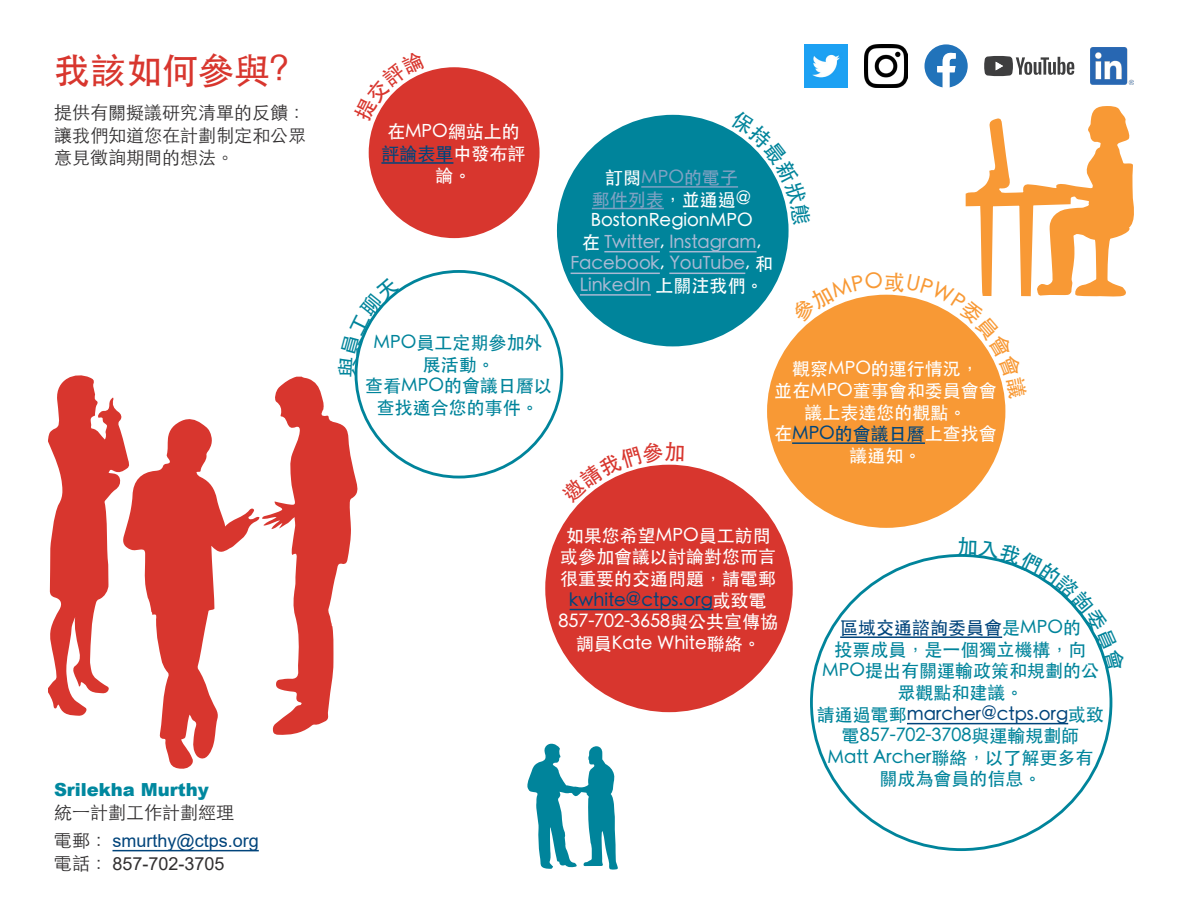
<style>
.page{position:relative;width:1188px;height:918px;background:#fff}
.page>*{position:absolute;margin:0;border:0;box-sizing:border-box;transform-origin:0 0}
.Heading_1{font:500 36px "ST Heiti TC";color:#d8362e}
.Paragraph_Style_3{font:500 18px/21.6px "ST Heiti TC";color:#00849b;text-align:center}
.Paragraph_Style_3-2{font:500 18px/21.6px "ST Heiti TC";color:#fff;text-align:center}
.Paragraph_Style_3-3{font:500 18px/21.6px "ST Heiti TC";color:#a9b9d4;text-align:center}
.t1{font:300 18px/22.5px "ST Heiti TC";color:#312f30;text-align:justify}
.t2{font:18px/22.5px "Arial";color:#00447b}
.t3{font:900 18px/22.6px "Arial";color:#00889f}
.Paragraph_Style_2{font:500 18px/21.6px "ST Heiti TC";color:#fff;text-align:center}
.s1{font-family:"ST Heiti TC";font-weight:300;color:#312f30}
.s2{color:#312f30}
.s3{color:#00447b}
.s4{color:#fff}
.s5{color:#7ea2c3}
</style>
<div class="page">
<svg style="left:48px;top:375px;width:74px;height:341px"></svg>
<svg style="left:122px;top:419px;width:137px;height:350px"></svg>
<div style="left:366px;top:64px;width:176px;height:177px;background:#d8362e;border-radius:50%"></div>
<hr style="left:381px;top:162px;width:72px;height:2px;background:#00447b">
<div style="left:363px;top:62px;width:182px;height:182px;border:6px solid #fff;border-radius:50%"></div>
<div style="left:554px;top:112px;width:237px;height:237px;background:#00849b;border-radius:50%"></div>
<hr style="left:641px;top:186px;width:97px;height:2px;background:#7ea2c3">
<hr style="left:592px;top:208px;width:72px;height:1px;background:#7ea2c3">
<hr style="left:604px;top:251px;width:56px;height:1px;background:#a9b9d4">
<hr style="left:669px;top:251px;width:88px;height:1px;background:#a9b9d4">
<hr style="left:571px;top:273px;width:89px;height:1px;background:#a9b9d4">
<hr style="left:669px;top:273px;width:76px;height:1px;background:#a9b9d4">
<hr style="left:580px;top:294px;width:71px;height:2px;background:#a9b9d4">
<div style="left:764px;top:292px;width:244px;height:239px;background:#f89935;border-radius:50%"></div>
<hr style="left:792px;top:442px;width:133px;height:2px;background:#00447b">
<div style="left:542px;top:462px;width:254px;height:253px;background:#d8362e;border-radius:50%"></div>
<hr style="left:570px;top:609px;width:143px;height:1px;background:#00447b">
<hr style="left:840px;top:636px;width:162px;height:2px;background:#00447b">
<hr style="left:907px;top:723px;width:161px;height:1px;background:#00447b">
<svg style="left:980px;top:47px;width:154px;height:436px"></svg>
<svg style="left:527px;top:743px;width:91px;height:127px"></svg>
<img style="left:1091px;top:48px;width:43px;height:36px">
<img style="left:805px;top:44px;width:43px;height:44px">
<svg style="left:925px;top:44px;width:43px;height:44px"></svg>
<img style="left:864px;top:44px;width:44px;height:44px">
<svg style="left:984px;top:56px;width:90px;height:20px"></svg>
<hr style="left:113px;top:850px;width:146px;height:1px;background:#00447b">
<svg style="left:369px;top:67px;width:57px;height:55px"></svg>
<svg style="left:262px;top:288px;width:138px;height:447px"></svg>
<svg style="left:730px;top:107px;width:404px;height:292px"></svg>
<svg style="left:576px;top:462px;width:108px;height:41px"></svg>
<svg style="left:958px;top:554px;width:151px;height:118px"></svg>
<p class="Heading_1" style="left:54px;top:50px;width:235px">我該如何參與?</p>
<p class="t1" style="left:54px;top:99px;width:253px">提供有關擬議研究清單的反饋：讓我們知道您在計劃制定和公眾意見徵詢期間的想法。</p>
<p class="t3" style="left:54px;top:778px;width:181px">Srilekha Murthy<br><span class="s1">統一計劃工作計劃經理</span></p>
<p class="t2" style="left:54px;top:830px;width:206px"><span class="s1">電郵：</span> smurthy@ctps.org<span class="s1">電話：</span> <span class="s2">857-702-3705</span></p>
<p class="Paragraph_Style_2" style="left:381px;top:121px;width:145px">在MPO網站上的<span class="s3">評論表單</span>中發布評論。</p>
<p class="Paragraph_Style_3" style="left:374px;top:331px;width:170px">MPO員工定期參加外展活動。</p>
<p class="Paragraph_Style_3" style="left:365px;top:375px;width:188px">查看MPO的會議日曆以查找適合您的事件。</p>
<p class="Paragraph_Style_3-3" style="left:571px;top:166px;width:204px"><span class="s4">訂閱</span><span class="s5">MPO的電子<br>郵件列表</span><span class="s4">，並通過@<br>BostonRegionMPO<br>在</span> Twitter<span class="s4">,</span> Instagram<span class="s4">,<br></span>Facebook<span class="s4">,</span> YouTube<span class="s4">, 和<br></span>LinkedIn <span class="s4">上關注我們。</span></p>
<p class="Paragraph_Style_3-2" style="left:774px;top:358px;width:224px">觀察MPO的運行情況，<br>並在MPO董事會和委員會會議上表達您的觀點。在<span class="s3">MPO的會議日曆</span>上查找會議通知。</p>
<p class="Paragraph_Style_3-2" style="left:558px;top:524px;width:221px">如果您希望MPO員工訪問或參加會議以討論對您而言很重要的交通問題，請電郵<span class="s3">kwhite@ctps.org</span>或致電<br>857-702-3658與公共宣傳協調員Kate White聯絡。</p>
<p class="Paragraph_Style_3" style="left:822px;top:617px;width:278px"><span class="s3">區域交通諮詢委員會</span>是MPO的<br>投票成員，是一個獨立機構，向<br>MPO提出有關運輸政策和規劃的公眾觀點和建議。</p>
<p class="Paragraph_Style_3" style="left:817px;top:703px;width:289px">請通過電郵<span class="s3">marcher@ctps.org</span>或致電857-702-3708與運輸規劃師<br>Matt Archer聯絡，以了解更多有關成為會員的信息。</p>
</div>
